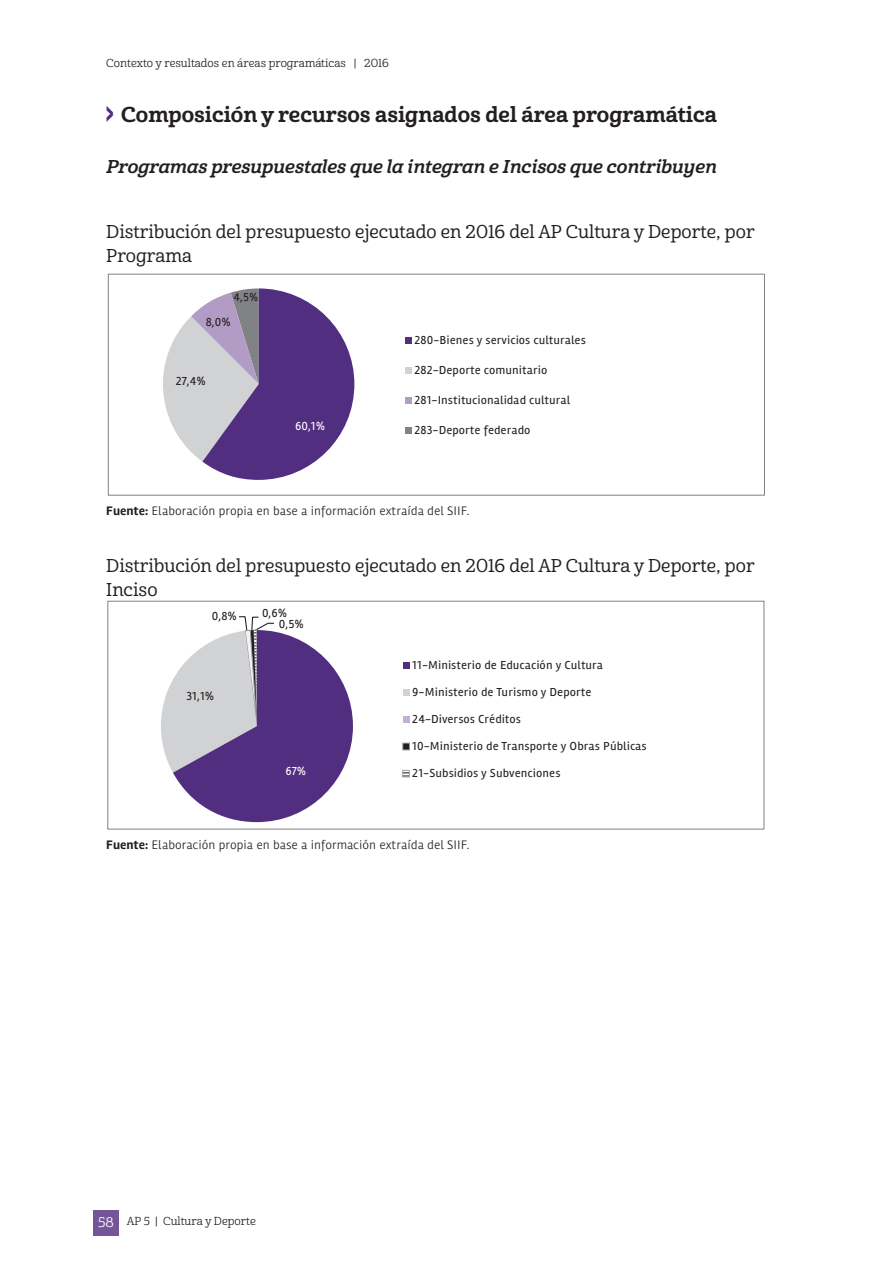
<style>
.page{position:relative;width:893px;height:1263px;background:#fff}
.page>*{position:absolute;margin:0;border:0;box-sizing:border-box;transform-origin:0 0}
.índice{font:36px "Rambla Oscura";color:#522e81;scale:.5 1}
.Título_2{font:21px "Cabrito Nor Bol";color:#231f20}
.Cuadro_título{font:18px/24px "Cabrito Nor Med";color:#231f20}
.Título_3{font:18px "Cabrito Nor Bol It";color:#231f20}
.Cuadro_fuente{font:12.75px "Rambla Libro Libro";color:#231f20}
.t1{font:12px/11.1px "Rambla";color:#231f20}
.t2{font:12px "Rambla";color:#fff}
.t3{font:11.7px "Rambla";color:#231f20}
.t4{font:11.25px "Cabrito Nor Reg";color:#231f20}
.s1{font-family:"Rambla Oscura"}
.s2{font-size:13.5px;color:#fff}
</style>
<div class="page">
<div style="left:93px;top:1210px;width:26px;height:25px;background:#75559a"></div>
<div style="left:108px;top:274px;width:657px;height:222px;border:1px solid #808285"></div>
<div style="left:405px;top:337px;width:7px;height:7px;background:#522e81"></div>
<div style="left:405px;top:367px;width:7px;height:7px;background:#d1d2d4"></div>
<div style="left:405px;top:397px;width:7px;height:7px;background:#b29cc6"></div>
<div style="left:405px;top:427px;width:7px;height:7px;background:#808285"></div>
<svg style="left:163px;top:288px;width:191px;height:192px"></svg>
<div style="left:107px;top:601px;width:657px;height:229px;border:1px solid #808285"></div>
<svg style="left:403px;top:662px;width:6px;height:6px"></svg>
<div style="left:403px;top:689px;width:6px;height:7px;background:#d1d2d4"></div>
<div style="left:403px;top:716px;width:6px;height:7px;background:#c3b0d2"></div>
<div style="left:403px;top:743px;width:6px;height:7px;background:#231f20"></div>
<div style="left:403px;top:743px;width:7px;height:7px;border:1px solid #939598"></div>
<div style="left:403px;top:770px;width:7px;height:7px;border:1px solid #a8a9ad"></div>
<svg style="left:161px;top:616px;width:192px;height:206px"></svg>
<p class="t4" style="left:106px;top:56px;width:284px">Contexto y resultados en áreas programáticas | 2016</p>
<p class="Título_2" style="left:121px;top:102px;width:597px">Composición y recursos asignados del área programática</p>
<p class="Título_3" style="left:106px;top:155px;width:612px">Programas presupuestales que la integran e Incisos que contribuyen</p>
<p class="índice" style="left:106px;top:90px;width:17px">&gt;</p>
<p class="Cuadro_título" style="left:106px;top:220px;width:650px">Distribución del presupuesto ejecutado en 2016 del AP Cultura y Deporte, por<br>Programa</p>
<p class="t3" style="left:234px;top:290px;width:26px">4,5%</p>
<p class="t1" style="left:206px;top:317px;width:27px">8,0%</p>
<p class="t1" style="left:176px;top:375px;width:32px">27,4%</p>
<p class="t2" style="left:295px;top:418px;width:32px">60,1%</p>
<p class="t1" style="left:415px;top:335px;width:173px">280-Bienes y servicios culturales</p>
<p class="t1" style="left:415px;top:365px;width:134px">282-Deporte comunitario</p>
<p class="t1" style="left:415px;top:395px;width:157px">281-Institucionalidad cultural</p>
<p class="t1" style="left:415px;top:425px;width:117px">283-Deporte federado</p>
<p class="Cuadro_fuente" style="left:106px;top:504px;width:364px"><span class="s1">Fuente:</span> Elaboración propia en base a información extraída del SIIF.</p>
<p class="Cuadro_título" style="left:106px;top:554px;width:650px">Distribución del presupuesto ejecutado en 2016 del AP Cultura y Deporte, por<br>Inciso</p>
<p class="t1" style="left:212px;top:610px;width:27px">0,8%</p>
<p class="t1" style="left:279px;top:607px;width:27px;text-indent:-17px">0,6%<br>0,5%</p>
<p class="t1" style="left:186px;top:690px;width:29px">31,1%</p>
<p class="t2" style="left:285px;top:763px;width:23px">67%</p>
<p class="t1" style="left:412px;top:659px;width:192px">11-Ministerio de Educación y Cultura</p>
<p class="t1" style="left:412px;top:686px;width:181px">9-Ministerio de Turismo y Deporte</p>
<p class="t1" style="left:412px;top:713px;width:110px">24-Diversos Créditos</p>
<p class="t1" style="left:412px;top:740px;width:236px">10-Ministerio de Transporte y Obras Públicas</p>
<p class="t1" style="left:412px;top:767px;width:150px">21-Subsidios y Subvenciones</p>
<p class="Cuadro_fuente" style="left:106px;top:837px;width:364px"><span class="s1">Fuente:</span> Elaboración propia en base a información extraída del SIIF.</p>
<p class="t4" style="left:98px;top:1214px;width:159px"><span class="s2">58</span> AP 5 | Cultura y Deporte</p>
</div>
